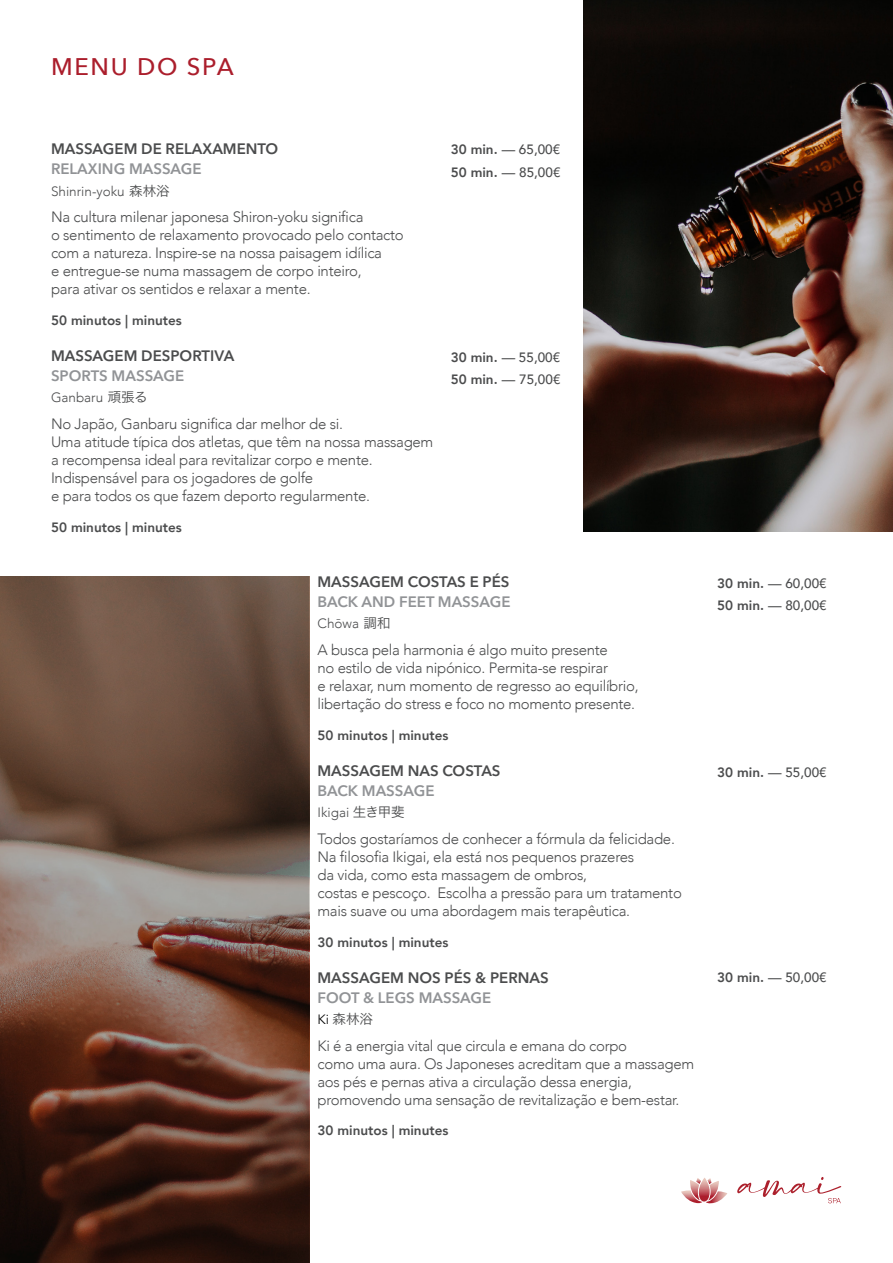
<style>
.page{position:relative;width:893px;height:1263px;background:#fff}
.page>*{position:absolute;margin:0;border:0;box-sizing:border-box;transform-origin:0 0}
.t1{font:500 24px "Avenir Next";letter-spacing:.07em;color:#ab1e2c}
.t2{font:300 15px/18px "Avenir";letter-spacing:-.02em;color:#4b4c4d}
._01_headline{font:600 15px/19.5px "Avenir Next LT Pro";color:#4b4c4d}
.t3{font:500 13.5px "Avenir";color:#4b4c4d}
.t4{font:800 13.5px "Avenir";color:#4b4c4d}
._01_headline-2{font:300 13.5px "Avenir";color:#4b4c4d}
._01_headline-3{font:13.5px "Hira Kaku Pro W3";color:#4b4c4d}
.s1{color:#919396}
.s2{font-family:"Hira Kaku Pro W3";font-weight:400}
.s3{font-weight:800}
.s4{font-family:"Avenir";font-weight:300;color:#000}
</style>
<div class="page">
<svg style="left:0;top:576px;width:309px;height:687px;background:#63473a"></svg>
<svg style="left:737px;top:1177px;width:104px;height:26px"></svg>
<svg style="left:681px;top:1178px;width:46px;height:25px"></svg>
<img style="left:584px;top:0;width:309px;height:531px">
<p class="t1" style="left:51px;top:46px;width:184px">MENU DO SPA</p>
<p class="_01_headline" style="left:51px;top:139px;width:229px">MASSAGEM DE RELAXAMENTO<br><span class="s1">RELAXING MASSAGE</span></p>
<p class="_01_headline-2" style="left:51px;top:183px;width:120px">Shinrin-yoku <span class="s2">森林浴</span></p>
<p class="t2" style="left:51px;top:208px;width:354px">Na cultura milenar japonesa Shiron-yoku significa<br>o sentimento de relaxamento provocado pelo contacto com a natureza. Inspire-se na nossa paisagem idílica<br>e entregue-se numa massagem de corpo inteiro,<br>para ativar os sentidos e relaxar a mente.</p>
<p class="t4" style="left:51px;top:310px;width:132px">50 minutos | minutes</p>
<p class="_01_headline" style="left:51px;top:346px;width:185px">MASSAGEM DESPORTIVA<br><span class="s1">SPORTS MASSAGE</span></p>
<p class="_01_headline-2" style="left:51px;top:390px;width:98px">Ganbaru <span class="s2">頑張る</span></p>
<p class="t2" style="left:51px;top:415px;width:384px">No Japão, Ganbaru significa dar melhor de si.<br>Uma atitude típica dos atletas, que têm na nossa massagem a recompensa ideal para revitalizar corpo e mente.<br>Indispensável para os jogadores de golfe<br>e para todos os que fazem deporto regularmente.</p>
<p class="t4" style="left:51px;top:516px;width:132px">50 minutos | minutes</p>
<p class="t3" style="left:451px;top:138px;width:111px"><span class="s3">30 min.</span> — 65,00€</p>
<p class="t3" style="left:451px;top:160px;width:111px"><span class="s3">50 min.</span> — 85,00€</p>
<p class="t3" style="left:451px;top:346px;width:111px"><span class="s3">30 min.</span> — 55,00€</p>
<p class="t3" style="left:451px;top:368px;width:111px"><span class="s3">50 min.</span> — 75,00€</p>
<p class="_01_headline" style="left:317px;top:572px;width:195px">MASSAGEM COSTAS E PÉS<br><span class="s1">BACK AND FEET MASSAGE</span></p>
<p class="_01_headline-2" style="left:317px;top:616px;width:75px">Chōwa <span class="s2">調和</span></p>
<p class="t2" style="left:317px;top:641px;width:323px">A busca pela harmonia é algo muito presente<br>no estilo de vida nipónico. Permita-se respirar<br>e relaxar, num momento de regresso ao equilíbrio, libertação do stress e foco no momento presente.</p>
<p class="t4" style="left:317px;top:724px;width:132px">50 minutos | minutes</p>
<p class="_01_headline" style="left:317px;top:761px;width:185px">MASSAGEM NAS COSTAS<br><span class="s1">BACK MASSAGE</span></p>
<p class="_01_headline-2" style="left:317px;top:805px;width:89px">Ikigai <span class="s2">生き甲斐</span></p>
<p class="t2" style="left:317px;top:830px;width:366px">Todos gostaríamos de conhecer a fórmula da felicidade.<br>Na filosofia Ikigai, ela está nos pequenos prazeres<br>da vida, como esta massagem de ombros,<br>costas e pescoço. Escolha a pressão para um tratamento mais suave ou uma abordagem mais terapêutica.</p>
<p class="t4" style="left:317px;top:931px;width:132px">30 minutos | minutes</p>
<p class="_01_headline" style="left:317px;top:968px;width:233px">MASSAGEM NOS PÉS &amp; PERNAS<br><span class="s1">FOOT &amp; LEGS MASSAGE</span></p>
<p class="_01_headline-3" style="left:317px;top:1007px;width:57px"><span class="s4">Ki</span> 森林浴</p>
<p class="t2" style="left:317px;top:1036px;width:378px">Ki é a energia vital que circula e emana do corpo<br>como uma aura. Os Japoneses acreditam que a massagem aos pés e pernas ativa a circulação dessa energia, promovendo uma sensação de revitalização e bem-estar.</p>
<p class="t4" style="left:317px;top:1120px;width:132px">30 minutos | minutes</p>
<p class="t3" style="left:717px;top:571px;width:111px"><span class="s3">30 min.</span> — 60,00€</p>
<p class="t3" style="left:717px;top:593px;width:111px"><span class="s3">50 min.</span> — 80,00€</p>
<p class="t3" style="left:717px;top:760px;width:111px"><span class="s3">30 min.</span> — 55,00€</p>
<p class="t3" style="left:717px;top:965px;width:111px"><span class="s3">30 min.</span> — 50,00€</p>
</div>
